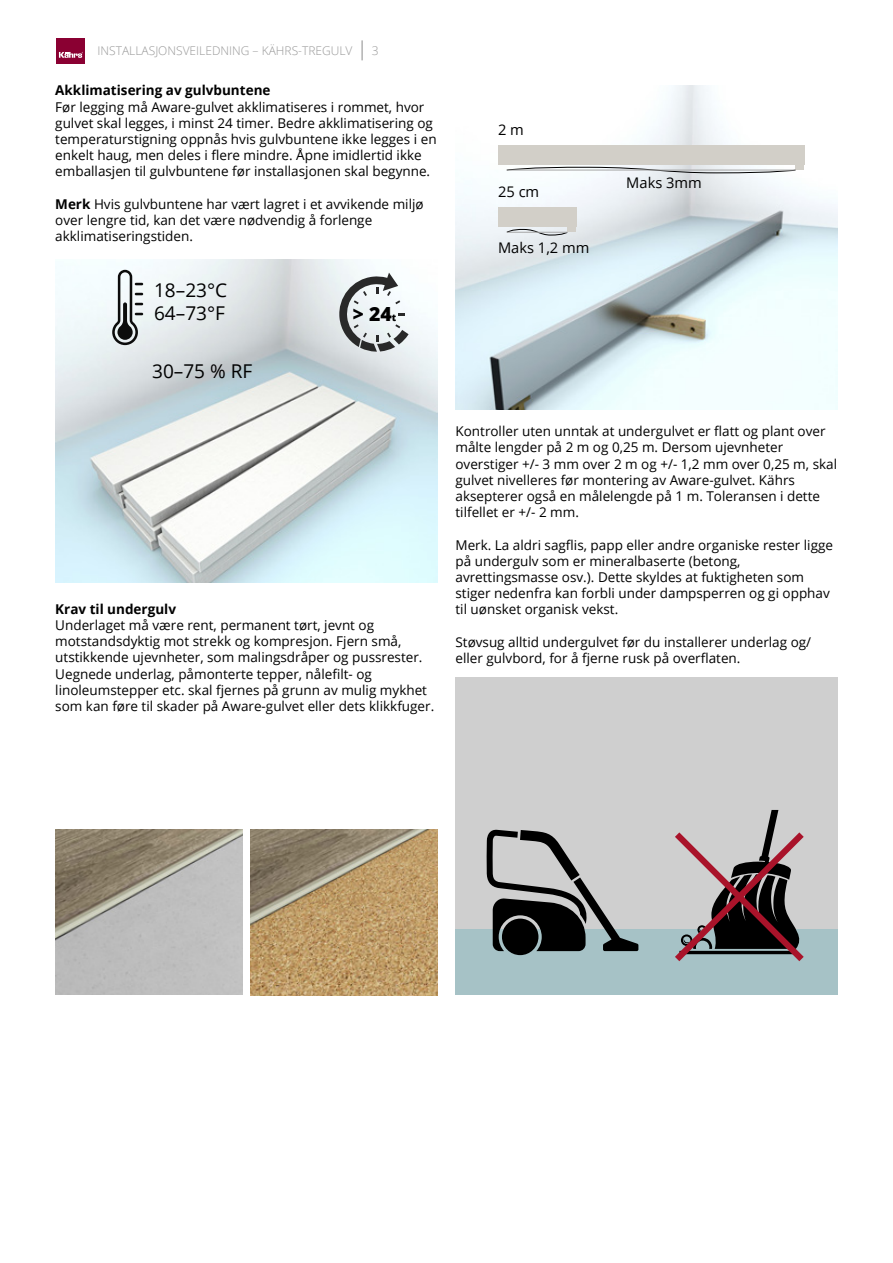
<style>
.page{position:relative;width:893px;height:1263px;background:#fff}
.page>*{position:absolute;margin:0;border:0;box-sizing:border-box;transform-origin:0 0}
.t1{font:800 19.5px "Open Sans";color:#000}
.t2{font:19.05px/22.8px "Open Sans";color:#000}
.t3{font:14.7px "Open Sans";color:#000}
.t4{font:13.5px/16.2px "Open Sans";color:#000}
.t5{font:700 13.5px "Open Sans";color:#000}
.t6{font:300 12px "Open Sans";color:#989898}
.s1{font-weight:700}
.s2{font-size:9.75px}
</style>
<div class="page">
<svg style="left:362px;top:40px;width:1px;height:20px"></svg>
<div style="left:56px;top:38px;width:29px;height:25px;background:#8a0032"></div>
<svg style="left:59px;top:52px;width:24px;height:6px"></svg>
<img style="left:56px;top:259px;width:381px;height:324px">
<svg style="left:112px;top:270px;width:31px;height:75px"></svg>
<svg style="left:337px;top:273px;width:72px;height:79px"></svg>
<img style="left:55px;top:829px;width:188px;height:166px">
<img style="left:250px;top:829px;width:187px;height:166px">
<img style="left:455px;top:85px;width:383px;height:325px">
<div style="left:498px;top:145px;width:306px;height:19px;background:#d2cfc8"></div>
<div style="left:498px;top:207px;width:78px;height:20px;background:#d2cfc8"></div>
<div style="left:795px;top:164px;width:9px;height:6px;background:#d2cfc8"></div>
<div style="left:567px;top:227px;width:9px;height:5px;background:#d2cfc8"></div>
<svg style="left:506px;top:167px;width:290px;height:6px"></svg>
<svg style="left:506px;top:229px;width:62px;height:7px"></svg>
<hr style="left:507px;top:170px;width:288px;height:1px;background:#a6a6a6">
<hr style="left:507px;top:232px;width:60px;height:1px;background:#a6a6a6">
<div style="left:455px;top:678px;width:383px;height:276px;background:#cfcfcf"></div>
<div style="left:455px;top:930px;width:383px;height:65px;background:#a6c2c6"></div>
<svg style="left:487px;top:829px;width:151px;height:126px"></svg>
<svg style="left:668px;top:810px;width:142px;height:151px"></svg>
<p class="t6" style="left:98px;top:43px;width:256px">INSTALLASJONSVEILEDNING – KÄHRS-TREGULV</p>
<p class="t6" style="left:372px;top:43px;width:8px">3</p>
<p class="t5" style="left:55px;top:81px;width:217px">Akklimatisering av gulvbuntene</p>
<p class="t4" style="left:55px;top:98px;width:383px">Før legging må Aware-gulvet akklimatiseres i rommet, hvor gulvet skal legges, i minst 24 timer. Bedre akklimatisering og temperaturstigning oppnås hvis gulvbuntene ikke legges i en enkelt haug, men deles i flere mindre. Åpne imidlertid ikke emballasjen til gulvbuntene før installasjonen skal begynne.</p>
<p class="t4" style="left:55px;top:195px;width:370px"><span class="s1">Merk</span> Hvis gulvbuntene har vært lagret i et avvikende miljø over lengre tid, kan det være nødvendig å forlenge akklimatiseringstiden.</p>
<h2 class="t2" style="left:154px;top:278px;width:75px">18–23°C<br>64–73°F</h2>
<h2 class="t2" style="left:152px;top:359px;width:102px">30–75 % RF</h2>
<h1 class="t1" style="left:353px;top:299px;width:45px">&gt; 24<span class="s2">t</span></h1>
<p class="t5" style="left:55px;top:599px;width:122px">Krav til undergulv</p>
<p class="t4" style="left:55px;top:617px;width:380px">Underlaget må være rent, permanent tørt, jevnt og motstandsdyktig mot strekk og kompresjon. Fjern små, utstikkende ujevnheter, som malingsdråper og pussrester.<br>Uegnede underlag, påmonterte tepper, nålefilt- og linoleumstepper etc. skal fjernes på grunn av mulig mykhet som kan føre til skader på Aware-gulvet eller dets klikkfuger.</p>
<p class="t3" style="left:498px;top:119px;width:27px">2 m</p>
<p class="t3" style="left:498px;top:181px;width:43px">25 cm</p>
<p class="t3" style="left:498px;top:237px;width:93px">Maks 1,2 mm</p>
<p class="t3" style="left:626px;top:173px;width:77px">Maks 3mm</p>
<p class="t4" style="left:455px;top:423px;width:383px">Kontroller uten unntak at undergulvet er flatt og plant over målte lengder på 2 m og 0,25 m. Dersom ujevnheter overstiger +/- 3 mm over 2 m og +/- 1,2 mm over 0,25 m, skal gulvet nivelleres før montering av Aware-gulvet. Kährs aksepterer også en målelengde på 1 m. Toleransen i dette tilfellet er +/- 2 mm.</p>
<p class="t4" style="left:455px;top:536px;width:379px">Merk. La aldri sagflis, papp eller andre organiske rester ligge på undergulv som er mineralbaserte (betong, avrettingsmasse osv.). Dette skyldes at fuktigheten som stiger nedenfra kan forbli under dampsperren og gi opphav til uønsket organisk vekst.</p>
<p class="t4" style="left:455px;top:633px;width:357px">Støvsug alltid undergulvet før du installerer underlag og/ eller gulvbord, for å fjerne rusk på overflaten.</p>
</div>
